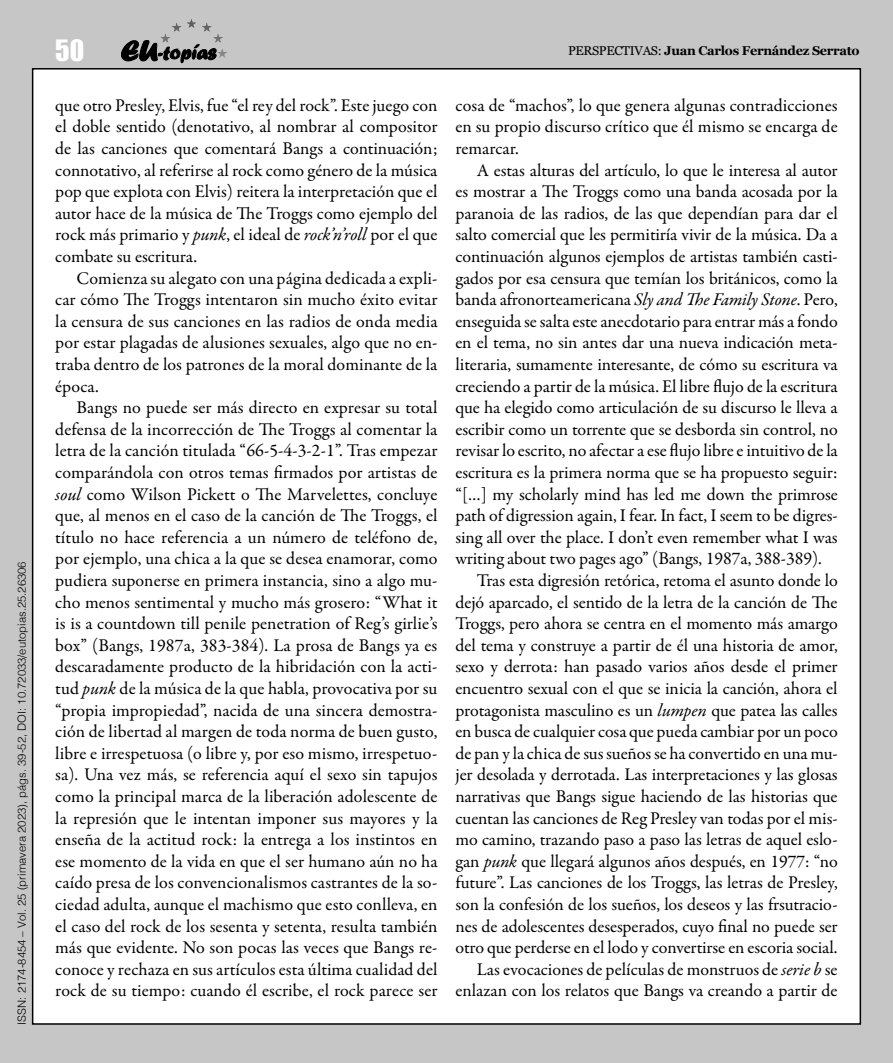
<style>
.page{position:relative;width:893px;height:1063px;background:#c6c6c6}
.page>*{position:absolute;margin:0;border:0;box-sizing:border-box;transform-origin:0 0}
.t1{font:27px "Impact";color:#fff}
.t2{font:18px/21.6px "Garamond Premr Pro";letter-spacing:-.005em;color:#000;text-align:justify}
.t3{font:700 12.75px "Georgia";letter-spacing:-.025em;color:#000}
.t4{font:300 11.25px "Helvetica";color:#000}
.s1{font-weight:400}
.s2{font-style:italic}
</style>
<div class="page">
<div style="left:33px;top:69px;width:827px;height:955px;background:#fff"></div>
<svg style="left:121px;top:40px;width:95px;height:23px"></svg>
<hr style="left:161px;top:19px;width:66px;height:1px;background:#585857">
<hr style="left:161px;top:20px;width:66px;height:1px;background:#595958">
<hr style="left:161px;top:21px;width:66px;height:1px;background:#5a5a59">
<hr style="left:161px;top:22px;width:66px;height:1px;background:#5c5c5b">
<hr style="left:161px;top:23px;width:66px;height:1px;background:#5d5d5c">
<hr style="left:161px;top:24px;width:66px;height:1px;background:#5f5f5e">
<hr style="left:161px;top:25px;width:66px;height:1px;background:#60605f">
<hr style="left:161px;top:26px;width:66px;height:1px;background:#626261">
<hr style="left:161px;top:27px;width:66px;height:1px;background:#636362">
<hr style="left:161px;top:28px;width:66px;height:1px;background:#656464">
<hr style="left:161px;top:29px;width:66px;height:1px;background:#666565">
<hr style="left:161px;top:30px;width:66px;height:1px;background:#676766">
<hr style="left:161px;top:31px;width:66px;height:1px;background:#696868">
<hr style="left:161px;top:32px;width:66px;height:1px;background:#6a6969">
<hr style="left:161px;top:33px;width:66px;height:1px;background:#6c6b6b">
<hr style="left:161px;top:34px;width:66px;height:1px;background:#6c6c6c">
<hr style="left:161px;top:35px;width:66px;height:1px;background:#6e6e6d">
<hr style="left:161px;top:36px;width:66px;height:1px;background:#6f6f6e">
<hr style="left:161px;top:37px;width:66px;height:1px;background:#717170">
<hr style="left:161px;top:38px;width:66px;height:1px;background:#727271">
<hr style="left:161px;top:39px;width:66px;height:1px;background:#747473">
<hr style="left:161px;top:40px;width:66px;height:1px;background:#757574">
<hr style="left:161px;top:41px;width:66px;height:1px;background:#767675">
<hr style="left:161px;top:42px;width:66px;height:1px;background:#787877">
<hr style="left:161px;top:43px;width:66px;height:1px;background:#797978">
<hr style="left:161px;top:44px;width:66px;height:1px;background:#7b7b7a">
<hr style="left:161px;top:45px;width:66px;height:1px;background:#7c7c7b">
<hr style="left:161px;top:46px;width:66px;height:1px;background:#7e7d7d">
<hr style="left:161px;top:47px;width:66px;height:1px;background:#7f7e7e">
<hr style="left:161px;top:48px;width:66px;height:1px;background:#818080">
<hr style="left:161px;top:49px;width:66px;height:1px;background:#828181">
<hr style="left:161px;top:50px;width:66px;height:1px;background:#828282">
<hr style="left:161px;top:51px;width:66px;height:1px;background:#848483">
<hr style="left:161px;top:52px;width:66px;height:1px;background:#858584">
<hr style="left:161px;top:53px;width:66px;height:1px;background:#878786">
<hr style="left:161px;top:54px;width:66px;height:1px;background:#888887">
<hr style="left:161px;top:55px;width:66px;height:1px;background:#898989">
<hr style="left:161px;top:56px;width:66px;height:1px;background:#8a8a8a">
<hr style="left:161px;top:57px;width:66px;height:1px;background:#8c8c8b">
<p class="t4" style="left:12px;top:1025px;width:465px;rotate:-90deg">ISSN: 2174-8454 – Vol. 25 (primavera 2023), págs. 39-52, DOI: 10.72033/eutopias.25.26306</p>
<h1 class="t1" style="left:55px;top:29px;width:30px">50</h1>
<p class="t3" style="left:568px;top:41px;width:293px"><span class="s1">PERSPECTIVAS:</span> Juan Carlos Fernández Serrato</p>
<p class="t2" style="left:55px;top:95px;width:384px">que otro Presley, Elvis, fue “el rey del rock”. Este juego con el doble sentido (denotativo, al nombrar al compositor de las canciones que comentará Bangs a continuación; connotativo, al referirse al rock como género de la música pop que explota con Elvis) reitera la interpretación que el autor hace de la música de The Troggs como ejemplo del rock más primario y <span class="s2">punk</span>, el ideal de <span class="s2">rock’n’roll</span> por el que combate su escritura.</p>
<p class="t2" style="left:55px;top:268px;width:384px;text-indent:21px">Comienza su alegato con una página dedicada a expli&shy;car cómo The Troggs intentaron sin mucho éxito evitar la censura de sus canciones en las radios de onda media por estar plagadas de alusiones sexuales, algo que no en&shy;traba dentro de los patrones de la moral dominante de la época.</p>
<p class="t2" style="left:55px;top:397px;width:384px;text-indent:21px">Bangs no puede ser más directo en expresar su total defensa de la incorrección de The Troggs al comentar la letra de la canción titulada “66-5-4-3-2-1”. Tras empezar comparándola con otros temas firmados por artistas de <span class="s2">soul</span> como Wilson Pickett o The Marvelettes, concluye que, al menos en el caso de la canción de The Troggs, el título no hace referencia a un número de teléfono de, por ejemplo, una chica a la que se desea enamorar, como pudiera suponerse en primera instancia, sino a algo mu&shy;cho menos sentimental y mucho más grosero: “What it is is a countdown till penile penetration of Reg’s girlie’s box” (Bangs, 1987a, 383-384). La prosa de Bangs ya es descaradamente producto de la hibridación con la acti&shy;tud <span class="s2">punk</span> de la música de la que habla, provocativa por su “propia impropiedad”, nacida de una sincera demostra&shy;ción de libertad al margen de toda norma de buen gusto, libre e irrespetuosa (o libre y, por eso mismo, irrespetuo&shy;sa). Una vez más, se referencia aquí el sexo sin tapujos como la principal marca de la liberación adolescente de la represión que le intentan imponer sus mayores y la enseña de la actitud rock: la entrega a los instintos en ese momento de la vida en que el ser humano aún no ha caído presa de los convencionalismos castrantes de la so&shy;ciedad adulta, aunque el machismo que esto conlleva, en el caso del rock de los sesenta y setenta, resulta también más que evidente. No son pocas las veces que Bangs re&shy;conoce y rechaza en sus artículos esta última cualidad del rock de su tiempo: cuando él escribe, el rock parece ser</p>
<p class="t2" style="left:455px;top:95px;width:384px">cosa de “machos”, lo que genera algunas contradicciones en su propio discurso crítico que él mismo se encarga de remarcar.</p>
<p class="t2" style="left:477px;top:160px;width:362px">A estas alturas del artículo, lo que le interesa al autor</p>
<p class="t2" style="left:455px;top:181px;width:384px">es mostrar a The Troggs como una banda acosada por la</p>
<p class="t2" style="left:455px;top:203px;width:384px">paranoia de las radios, de las que dependían para dar el</p>
<p class="t2" style="left:455px;top:224px;width:384px">salto comercial que les permitiría vivir de la música. Da a</p>
<p class="t2" style="left:455px;top:246px;width:384px">continuación algunos ejemplos de artistas también casti-</p>
<p class="t2" style="left:455px;top:268px;width:384px">gados por esa censura que temían los británicos, como la</p>
<p class="t2" style="left:455px;top:289px;width:384px">banda afronorteamericana <span class="s2">Sly and The Family Stone</span>. Pero,</p>
<p class="t2" style="left:455px;top:311px;width:384px">enseguida se salta este anecdotario para entrar más a fondo</p>
<p class="t2" style="left:455px;top:332px;width:384px">en el tema, no sin antes dar una nueva indicación meta-</p>
<p class="t2" style="left:455px;top:354px;width:384px">literaria, sumamente interesante, de cómo su escritura va</p>
<p class="t2" style="left:455px;top:376px;width:384px">creciendo a partir de la música. El libre flujo de la escritura</p>
<p class="t2" style="left:455px;top:397px;width:384px">que ha elegido como articulación de su discurso le lleva a</p>
<p class="t2" style="left:455px;top:419px;width:384px">escribir como un torrente que se desborda sin control, no</p>
<p class="t2" style="left:455px;top:440px;width:384px">revisar lo escrito, no afectar a ese flujo libre e intuitivo de la</p>
<p class="t2" style="left:455px;top:462px;width:384px">escritura es la primera norma que se ha propuesto seguir:</p>
<p class="t2" style="left:455px;top:484px;width:384px">“[…] my scholarly mind has led me down the primrose</p>
<p class="t2" style="left:455px;top:505px;width:384px">path of digression again, I fear. In fact, I seem to be digres-</p>
<p class="t2" style="left:455px;top:527px;width:384px">sing all over the place. I don’t even remember what I was</p>
<p class="t2" style="left:455px;top:548px;width:368px">writing about two pages ago” (Bangs, 1987a, 388-389).</p>
<p class="t2" style="left:477px;top:570px;width:362px">Tras esta digresión retórica, retoma el asunto donde lo</p>
<p class="t2" style="left:455px;top:592px;width:384px">dejó aparcado, el sentido de la letra de la canción de The</p>
<p class="t2" style="left:455px;top:613px;width:384px">Troggs, pero ahora se centra en el momento más amargo</p>
<p class="t2" style="left:455px;top:635px;width:384px">del tema y construye a partir de él una historia de amor,</p>
<p class="t2" style="left:455px;top:656px;width:384px">sexo y derrota: han pasado varios años desde el primer</p>
<p class="t2" style="left:455px;top:678px;width:384px">encuentro sexual con el que se inicia la canción, ahora el</p>
<p class="t2" style="left:455px;top:700px;width:384px">protagonista masculino es un <span class="s2">lumpen</span> que patea las calles</p>
<p class="t2" style="left:455px;top:721px;width:384px">en busca de cualquier cosa que pueda cambiar por un poco</p>
<p class="t2" style="left:455px;top:743px;width:384px">de pan y la chica de sus sueños se ha convertido en una mu-</p>
<p class="t2" style="left:455px;top:764px;width:384px">jer desolada y derrotada. Las interpretaciones y las glosas</p>
<p class="t2" style="left:455px;top:786px;width:384px">narrativas que Bangs sigue haciendo de las historias que</p>
<p class="t2" style="left:455px;top:808px;width:384px">cuentan las canciones de Reg Presley van todas por el mis-</p>
<p class="t2" style="left:455px;top:829px;width:384px">mo camino, trazando paso a paso las letras de aquel eslo-</p>
<p class="t2" style="left:455px;top:851px;width:384px">gan <span class="s2">punk</span> que llegará algunos años después, en 1977: “no</p>
<p class="t2" style="left:455px;top:872px;width:384px">future”. Las canciones de los Troggs, las letras de Presley,</p>
<p class="t2" style="left:455px;top:894px;width:384px">son la confesión de los sueños, los deseos y las frsutracio-</p>
<p class="t2" style="left:455px;top:916px;width:384px">nes de adolescentes desesperados, cuyo final no puede ser</p>
<p class="t2" style="left:455px;top:937px;width:384px">otro que perderse en el lodo y convertirse en escoria social.</p>
<p class="t2" style="left:477px;top:959px;width:362px">Las evocaciones de películas de monstruos de <span class="s2">serie b</span> se</p>
<p class="t2" style="left:455px;top:980px;width:384px">enlazan con los relatos que Bangs va creando a partir de</p>
</div>
